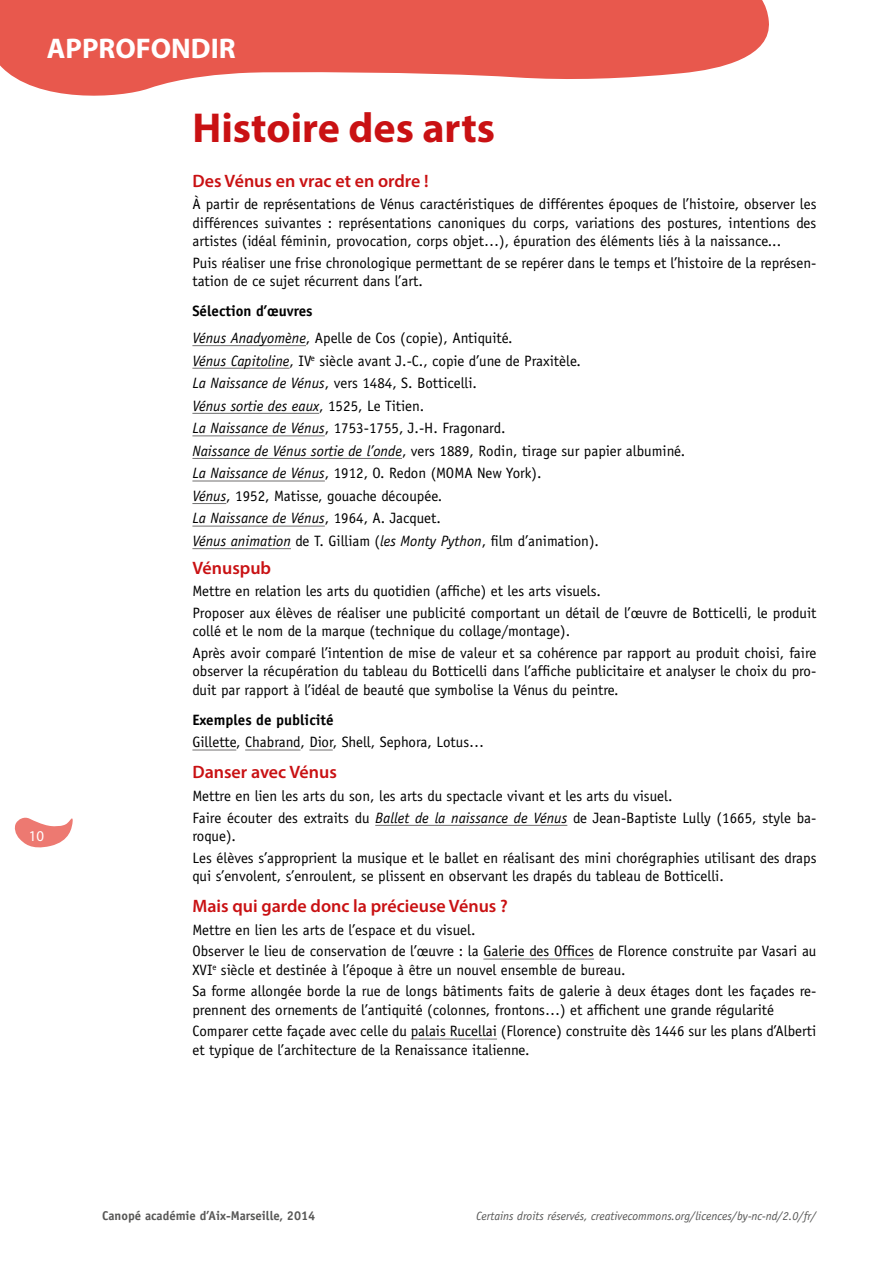
<style>
.page{position:relative;width:893px;height:1263px;background:#fff}
.page>*{position:absolute;margin:0;border:0;box-sizing:border-box;transform-origin:0 0}
.t1{font:700 42px "Myriad Pro";color:#c91113}
.t2{font:700 28.5px "Myriad Pro";color:#fff}
.t3{font:600 18px "Myriad Pro";color:#c91113}
.t4{font:15px/22.5px "Officina Sans Std";color:#000}
.t5{font:700 15px "Officina Sans Std";color:#000}
.t6{font:15px "Myriad Pro";color:#fff}
.t7{font:700 12.75px "Officina Sans Std";color:#575756}
.t8{font:italic 12px "Officina Sans Std";color:#575756}
.s1{font-weight:700}
.s2{font-style:italic}
</style>
<div class="page">
<svg style="left:14px;top:817px;width:59px;height:31px"></svg>
<svg style="left:0;top:0;width:769px;height:96px;fill:#e8584d"></svg>
<hr style="left:192px;top:345px;width:114px;height:1px;background:#706f6f">
<hr style="left:192px;top:368px;width:98px;height:1px;background:#706f6f">
<hr style="left:192px;top:413px;width:127px;height:1px;background:#706f6f">
<hr style="left:192px;top:435px;width:133px;height:1px;background:#706f6f">
<hr style="left:192px;top:458px;width:210px;height:1px;background:#706f6f">
<hr style="left:192px;top:481px;width:133px;height:1px;background:#706f6f">
<hr style="left:192px;top:503px;width:34px;height:1px;background:#706f6f">
<hr style="left:192px;top:526px;width:133px;height:1px;background:#706f6f">
<hr style="left:192px;top:548px;width:99px;height:1px;background:#706f6f">
<hr style="left:192px;top:750px;width:44px;height:1px;background:#706f6f">
<hr style="left:245px;top:750px;width:56px;height:1px;background:#706f6f">
<svg style="left:309px;top:750px;width:24px;height:1px"></svg>
<hr style="left:375px;top:825px;width:192px;height:1px;background:#706f6f">
<hr style="left:483px;top:959px;width:111px;height:1px;background:#706f6f">
<hr style="left:411px;top:1039px;width:86px;height:1px;background:#706f6f">
<h2 class="t2" style="left:47px;top:30px;width:191px">APPROFONDIR</h2>
<p class="t6" style="left:29px;top:827px;width:17px">10</p>
<h1 class="t1" style="left:192px;top:101px;width:304px">Histoire des arts</h1>
<p class="t3" style="left:192px;top:169px;width:238px">Des Vénus en vrac et en ordre !</p>
<p class="t4" style="left:192px;top:195px;width:626px;line-height:18.3px;text-align:justify">À partir de représentations de Vénus caractéristiques de différentes époques de l’histoire, observer les différences suivantes : représentations canoniques du corps, variations des postures, intentions des artistes (idéal féminin, provocation, corps objet…), épuration des éléments liés à la naissance...</p>
<p class="t4" style="left:192px;top:253px;width:626px;line-height:18.3px">Puis réaliser une frise chronologique permettant de se repérer dans le temps et l’histoire de la représen&shy;tation de ce sujet récurrent dans l’art.</p>
<p class="t4" style="left:192px;top:298px;width:322px;line-height:26.8px"><span class="s1">Sélection d’œuvres<br></span><span class="s2">Vénus Anadyomène</span>, Apelle de Cos (copie), Antiquité.</p>
<p class="t4" style="left:192px;top:349px;width:494px"><span class="s2">Vénus Capitoline</span>, IV<sup>e</sup> siècle avant J.-C., copie d’une de Praxitèle.<br><span class="s2">La Naissance de Vénus</span>, vers 1484, S. Botticelli.<br><span class="s2">Vénus sortie des eaux</span>, 1525, Le Titien.<br><span class="s2">La Naissance de Vénus</span>, 1753-1755, J.-H. Fragonard.<br><span class="s2">Naissance de Vénus sortie de l’onde</span>, vers 1889, Rodin, tirage sur papier albuminé.<br><span class="s2">La Naissance de Vénus</span>, 1912, O. Redon (MOMA New York).<br><span class="s2">Vénus</span>, 1952, Matisse, gouache découpée.<br><span class="s2">La Naissance de Vénus</span>, 1964, A. Jacquet.<br><span class="s2">Vénus animation</span> de T. Gilliam (<span class="s2">les Monty Python</span>, film d’animation).</p>
<p class="t3" style="left:192px;top:556px;width:80px">Vénuspub</p>
<p class="t4" style="left:192px;top:580px;width:626px;line-height:21.8px">Mettre en relation les arts du quotidien (affiche) et les arts visuels.<br>Proposer aux élèves de réaliser une publicité comportant un détail de l’œuvre de Botticelli, le produit</p>
<p class="t4" style="left:192px;top:620px;width:625px;line-height:21.8px">collé et le nom de la marque (technique du collage/montage).<br>Après avoir comparé l’intention de mise de valeur et sa cohérence par rapport au produit choisi, faire</p>
<p class="t4" style="left:192px;top:662px;width:625px;line-height:18.3px">observer la récupération du tableau du Botticelli dans l’affiche publicitaire et analyser le choix du pro&shy;duit par rapport à l’idéal de beauté que symbolise la Vénus du peintre.</p>
<p class="t5" style="left:192px;top:710px;width:143px">Exemples de publicité</p>
<p class="t4" style="left:192px;top:731px;width:293px">Gillette, Chabrand, Dior, Shell, Sephora, Lotus…</p>
<p class="t3" style="left:192px;top:761px;width:146px">Danser avec Vénus</p>
<p class="t4" style="left:192px;top:785px;width:625px;line-height:21.8px">Mettre en lien les arts du son, les arts du spectacle vivant et les arts du visuel.<br>Faire écouter des extraits du <span class="s2">Ballet de la naissance de Vénus</span> de Jean-Baptiste Lully (1665, style ba-</p>
<p class="t4" style="left:192px;top:825px;width:626px;line-height:21.8px">roque).<br>Les élèves s’approprient la musique et le ballet en réalisant des mini chorégraphies utilisant des draps</p>
<p class="t4" style="left:192px;top:865px;width:533px">qui s’envolent, s’enroulent, se plissent en observant les drapés du tableau de Botticelli.</p>
<p class="t3" style="left:192px;top:894px;width:317px">Mais qui garde donc la précieuse Vénus ?</p>
<p class="t4" style="left:192px;top:919px;width:625px;line-height:21.8px">Mettre en lien les arts de l’espace et du visuel.<br>Observer le lieu de conservation de l’œuvre : la Galerie des Offices de Florence construite par Vasari au</p>
<p class="t4" style="left:192px;top:959px;width:625px;line-height:21.8px">XVI<sup>e</sup> siècle et destinée à l’époque à être un nouvel ensemble de bureau.<br>Sa forme allongée borde la rue de longs bâtiments faits de galerie à deux étages dont les façades re-</p>
<p class="t4" style="left:192px;top:999px;width:625px;line-height:21.8px">prennent des ornements de l’antiquité (colonnes, frontons…) et affichent une grande régularité<br>Comparer cette façade avec celle du palais Rucellai (Florence) construite dès 1446 sur les plans d’Alberti</p>
<p class="t4" style="left:192px;top:1038px;width:339px">et typique de l’architecture de la Renaissance italienne.</p>
<p class="t7" style="left:102px;top:1208px;width:215px">Canopé académie d’Aix-Marseille, 2014</p>
<p class="t8" style="left:476px;top:1208px;width:342px">Certains droits réservés, creativecommons.org/licences/by-nc-nd/2.0/fr/</p>
</div>
